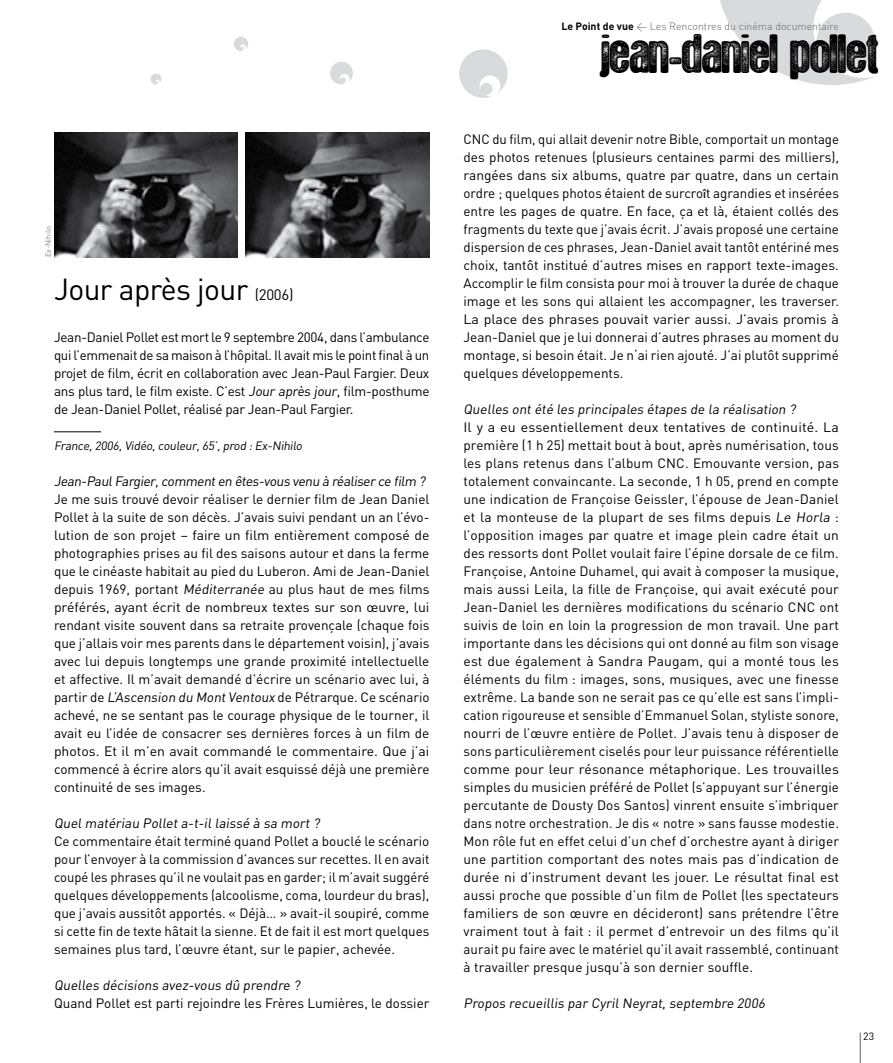
<style>
.page{position:relative;width:893px;height:1063px;background:#fff}
.page>*{position:absolute;margin:0;border:0;box-sizing:border-box;transform-origin:0 0}
.t1{font:43.5px "Hotel Coral Essex";color:#000}
.t2{font:30px "DIN";letter-spacing:-.02em;color:#000}
.t3{font:13.5px/18px "DIN";color:#000;text-align:justify}
.t4{font:13.5px/18px "DIN";color:#000;text-align:justify;scale:1.05 1}
.t5{font:13.5px "DIN Regular Alternate";color:#000}
.t6{font:12px "DIN";color:#000}
.t7{font:300 10.5px "DIN";color:#646567}
.t8{font:10.5px "DIN";color:#000}
.t9{font:7.5px "DIN";color:#878889}
.s1{font-size:15px}
.s2{font-family:"DIN Regular Alternate"}
.s3{font-weight:700;color:#000}
.s4{font-family:"Gill Sans"}
</style>
<div class="page">
<svg style="left:720px;top:0;width:155px;height:85px"></svg>
<svg style="left:459px;top:49px;width:49px;height:49px"></svg>
<svg style="left:330px;top:62px;width:23px;height:23px"></svg>
<svg style="left:234px;top:37px;width:14px;height:14px"></svg>
<svg style="left:151px;top:74px;width:10px;height:11px"></svg>
<hr style="left:860px;top:1033px;width:1px;height:30px;background:#616264">
<hr style="left:54px;top:432px;width:47px;height:1px;background:#000">
<img style="left:54px;top:133px;width:184px;height:124px">
<img style="left:245px;top:133px;width:184px;height:124px">
<p class="t9" style="left:44px;top:257px;width:32px;rotate:-90deg">Ex-Nihilo</p>
<h2 class="t2" style="left:54px;top:271px;width:241px">Jour après jour <span class="s1">(2006)</span></h2>
<p class="t3" style="left:54px;top:328px;width:377px">Jean-Daniel Pollet est mort le 9 septembre 2004, dans l’ambulance qui l’emmenait de sa maison à l’hôpital. Il avait mis le point final à un projet de film, écrit en collaboration avec Jean-Paul Fargier. Deux ans plus tard, le film existe. C’est <span class="s2">Jour après jour</span>, film-posthume de Jean-Daniel Pollet, réalisé par Jean-Paul Fargier.</p>
<p class="t6" style="left:54px;top:438px;width:252px">France,2006,Vidéo,couleur,65’,prod :Ex-Nihilo</p>
<p class="t5" style="left:54px;top:473px;width:375px">Jean-PaulFargier,commenten êtes-vous venu à réaliser ce film ?</p>
<p class="t3" style="left:54px;top:490px;width:377px">Je me suis trouvé devoir réaliser le dernier film de Jean Daniel Pollet à la suite de son décès. J’avais suivi pendant un an l’évo&shy;lution de son projet – faire un film entièrement composé de photographies prises au fil des saisons autour et dans la ferme que le cinéaste habitait au pied du Luberon. Ami de Jean-Daniel depuis 1969, portant <span class="s2">Méditerranée</span> au plus haut de mes films préférés, ayant écrit de nombreux textes sur son œuvre, lui rendant visite souvent dans sa retraite provençale (chaque fois que j’allais voir mes parents dans le département voisin), j’avais avec lui depuis longtemps une grande proximité intellectuelle et affective. Il m’avait demandé d’écrire un scénario avec lui, à partir de <span class="s2">L’Ascension du Mont Ventoux</span> de Pétrarque. Ce scénario achevé, ne se sentant pas le courage physique de le tourner, il avait eu l’idée de consacrer ses dernières forces à un film de photos. Et il m’en avait commandé le commentaire. Que j’ai commencé à écrire alors qu’il avait esquissé déjà une première continuité de ses images.</p>
<p class="t5" style="left:54px;top:815px;width:270px">Quel matériau Pollet a-t-il laissé à sa mort ?</p>
<p class="t3" style="left:54px;top:832px;width:377px">Ce commentaire était terminé quand Pollet a bouclé le scénario pour l’envoyer à la commission d’avances sur recettes. Il en avait coupé les phrases qu’il ne voulait pas en garder; il m’avait suggéré quelques développements (alcoolisme, coma, lourdeur du bras), que j’avais aussitôt apportés. « Déjà… » avait-il soupiré, comme si cette fin de texte hâtait la sienne. Et de fait il est mort quelques semaines plus tard, l’œuvre étant, sur le papier, achevée.</p>
<p class="t5" style="left:54px;top:977px;width:250px">Quelles décisions avez-vous dû prendre ?</p>
<p class="t3" style="left:54px;top:994px;width:377px">Quand Pollet est parti rejoindre les Frères Lumières, le dossier</p>
<p class="t7" style="left:561px;top:20px;width:279px"><span class="s3">Le Point de vue</span> &lt; Les Rencontres du cinéma documentaire</p>
<h1 class="t1" style="left:601px;top:32px;width:279px">jean-daniel pollet</h1>
<p class="t3" style="left:463px;top:130px;width:377px">CNC du film, qui allait devenir notre Bible, comportait un montage des photos retenues (plusieurs centaines parmi des milliers), rangées dans six albums, quatre par quatre, dans un certain ordre ; quelques photos étaient de surcro<span class="s4">î</span>t agrandies et insérées entre les pages de quatre. En face, ça et là, étaient collés des fragments du texte que j’avais écrit. J’avais proposé une certaine dispersion de ces phrases, Jean-Daniel avait tantôt entériné mes choix, tantôt institué d’autres mises en rapport texte-images.<br>Accomplir le film consista pour moi à trouver la durée de chaque image et les sons qui allaient les accompagner, les traverser.<br>La place des phrases pouvait varier aussi. J’avais promis à Jean-Daniel que je lui donnerai d’autres phrases au moment du montage, si besoin était. Je n‘ai rien ajouté. J’ai plutôt supprimé quelques développements.</p>
<p class="t5" style="left:463px;top:401px;width:336px">Quelles ont été les principales étapes de la réalisation ?</p>
<p class="t4" style="left:463px;top:418px;width:359px">Il y a eu essentiellement deux tentatives de continuité. La première (1 h 25) mettait bout à bout, après numérisation, tous les plans retenus dans l’album CNC. Emouvante version, pas totalement convaincante. La seconde, 1 h 05, prend en compte une indication de Françoise Geissler, l’épouse de Jean-Daniel et la monteuse de la plupart de ses films depuis <span class="s2">Le Horla</span> : l’opposition images par quatre et image plein cadre était un des ressorts dont Pollet voulait faire l’épine dorsale de ce film.<br>Françoise, Antoine Duhamel, qui avait à composer la musique, mais aussi Leila, la fille de Françoise, qui avait exécuté pour Jean-Daniel les dernières modifications du scénario CNC ont suivis de loin en loin la progression de mon travail. Une part importante dans les décisions qui ont donné au film son visage est due également à Sandra Paugam, qui a monté tous les éléments du film : images, sons, musiques, avec une finesse extrême. La bande son ne serait pas ce qu’elle est sans l’impli&shy;cation rigoureuse et sensible d’Emmanuel Solan, styliste sonore, nourri de l’œuvre entière de Pollet. J’avais tenu à disposer de sons particulièrement ciselés pour leur puissance référentielle comme pour leur résonance métaphorique. Les trouvailles simples du musicien préféré de Pollet (s’appuyant sur l’énergie percutante de Dousty Dos Santos) vinrent ensuite s’imbriquer dans notre orchestration. Je dis « notre » sans fausse modestie.<br>Mon rôle fut en effet celui d’un chef d’orchestre ayant à diriger une partition comportant des notes mais pas d’indication de durée ni d’instrument devant les jouer. Le résultat final est aussi proche que possible d’un film de Pollet (les spectateurs familiers de son œuvre en décideront) sans prétendre l’être vraiment tout à fait : il permet d’entrevoir un des films qu’il aurait pu faire avec le matériel qu’il avait rassemblé, continuant à travailler presque jusqu’à son dernier souffle.</p>
<p class="t3" style="left:463px;top:994px;width:305px">Propos recueillis par Cyril Neyrat, septembre 2006</p>
<p class="t8" style="left:863px;top:1030px;width:12px">23</p>
</div>
